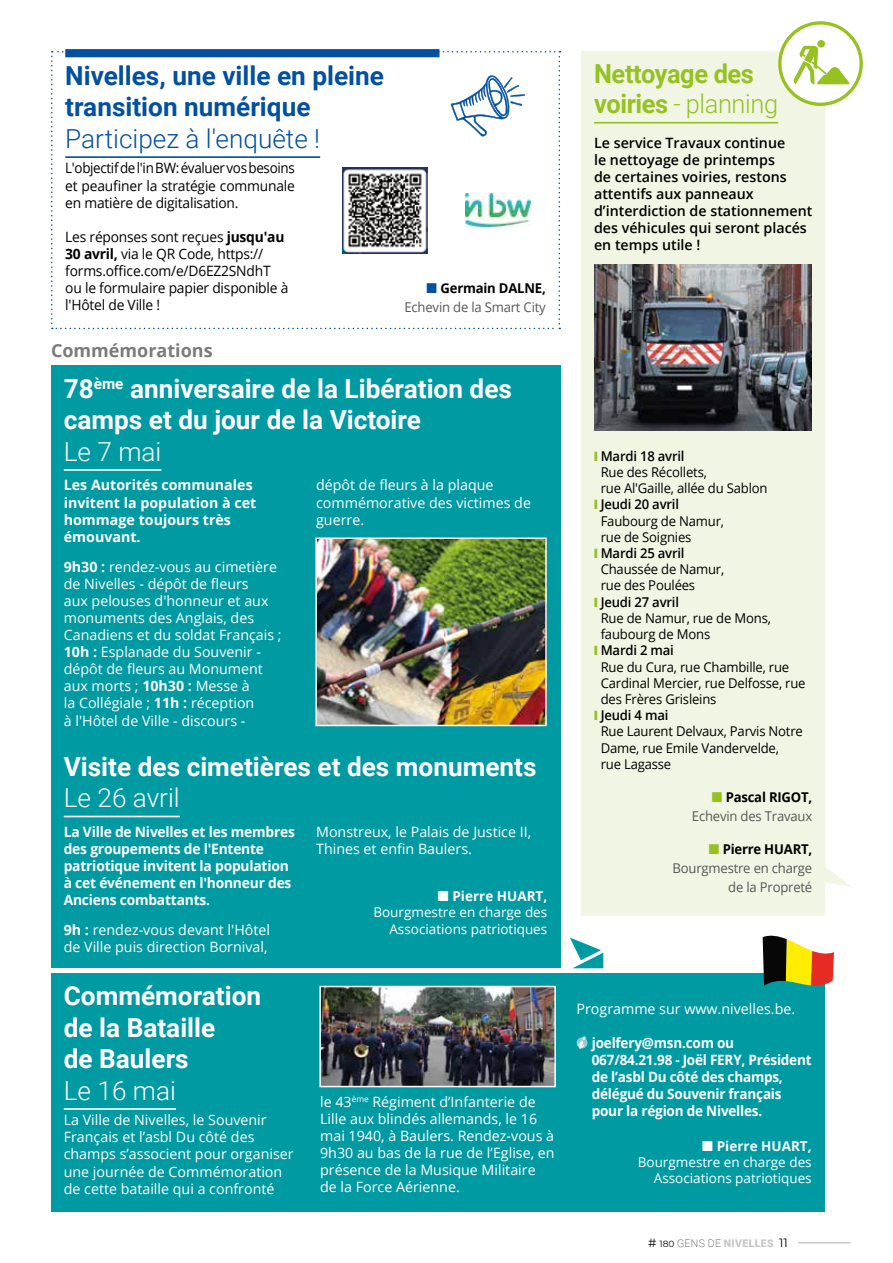
<style>
.page{position:relative;width:893px;height:1263px;background:#fff}
.page>*{position:absolute;margin:0;border:0;box-sizing:border-box;transform-origin:0 0}
.t1{font:700 26.25px/31.5px "Roboto";color:#fff}
.t2{font:700 26.25px/31.5px "Roboto";color:#02509e}
.t3{font:700 26.25px/30px "Roboto";letter-spacing:-.015em;color:#95c121}
.t4{font:300 26.25px "Roboto";color:#fff}
.t5{font:300 26.25px "Roboto";color:#02509e}
.t6{font:700 18px "Open Sans";color:#7c7b7b}
.t7{font:14.25px/17.1px "Open Sans";color:#fff}
.t8{font:700 14.25px/17.1px "Open Sans";letter-spacing:-.015em;color:#fff}
.t9{font:600 14.25px/17.1px "Open Sans";color:#000}
.t10{font:14.25px/17.1px "Open Sans";letter-spacing:-.015em;color:#000}
.t11{font:700 14.25px/17.1px "Open Sans";letter-spacing:-.015em;color:#fff;scale:.95 1}
.t12{font:14.25px/17.1px "Open Sans";letter-spacing:-.015em;color:#000;text-align:justify;scale:.94 1}
.t13{font:13.5px "Open Sans";letter-spacing:-.015em;color:#000}
.t14{font:13.5px/16.2px "Open Sans";color:#fff;text-align:right}
.t15{font:13.5px/18.8px "Open Sans";letter-spacing:-.015em;color:#575756;text-align:right}
.t16{font:600 13.5px "Open Sans";letter-spacing:-.015em;color:#000}
.t17{font:900 10.5px "Roboto";letter-spacing:.035em;color:#c6c6c6}
.s1{font-weight:700}
.s2{color:#02509e}
.s3{font-weight:700;color:#000}
.s4{font-weight:300}
.s5{color:#95c121}
.s6{font-family:"Montserrat";font-weight:400;font-size:12px;color:#000}
.s7{font-family:"Montserrat";font-weight:400;font-size:9px;color:#000}
.s8{font-weight:100;color:#000}
</style>
<div class="page">
<hr style="left:798px;top:1242px;width:52px;height:1px;background:#c6c6c6">
<svg style="left:825px;top:867px;width:26px;height:20px"></svg>
<div style="left:65px;top:49px;width:374px;height:8px;background:#02509e"></div>
<svg style="left:51px;top:51px;width:509px;height:278px"></svg>
<div style="left:51px;top:365px;width:509px;height:378px;background:#009aa2"></div>
<hr style="left:64px;top:469px;width:97px;height:2px;background:#fff">
<svg style="left:570px;top:937px;width:33px;height:31px"></svg>
<div style="left:51px;top:743px;width:509px;height:225px;background:#009aa2"></div>
<hr style="left:64px;top:816px;width:116px;height:1px;background:#fff">
<img style="left:318px;top:540px;width:226px;height:183px">
<div style="left:315px;top:537px;width:232px;height:189px;border:2px solid #fff"></div>
<div style="left:51px;top:973px;width:773px;height:239px;background:#009aa2"></div>
<hr style="left:64px;top:1108px;width:112px;height:2px;background:#fff">
<svg style="left:576px;top:1037px;width:12px;height:11px"></svg>
<svg style="left:578px;top:1036px;width:8px;height:13px"></svg>
<img style="left:322px;top:989px;width:231px;height:95px">
<div style="left:319px;top:986px;width:237px;height:101px;border:2px solid #fff"></div>
<div style="left:581px;top:51px;width:244px;height:864px;background:#f1f6e4"></div>
<hr style="left:594px;top:122px;width:184px;height:2px;background:#95c121">
<div style="left:780px;top:23px;width:81px;height:81px;background:#fff;border-radius:50%"></div>
<div style="left:778px;top:21px;width:85px;height:85px;border:3px solid #95c121;border-radius:50%"></div>
<svg style="left:794px;top:46px;width:55px;height:38px"></svg>
<div style="left:817px;top:40px;width:8px;height:8px;background:#95c121;border-radius:50%"></div>
<img style="left:595px;top:264px;width:217px;height:167px">
<svg style="left:763px;top:936px;width:71px;height:50px"></svg>
<h1 class="t2" style="left:65px;top:59px;width:320px">Nivelles, une ville en pleine transition numérique</h1>
<h1 class="t5" style="left:65px;top:120px;width:256px">Participez à l'enquête !</h1>
<p class="t12" style="left:65px;top:159px;width:246px">L'objectifdel'inBW:évaluervosbesoins et peaufiner la stratégie communale en matière de digitalisation.</p>
<p class="t10" style="left:65px;top:228px;width:225px">Les réponses sont reçues <span class="s1">jusqu'au<br>30 avril,</span> via le QR Code, https:// forms.office.com/e/D6EZ2SNdhT ou le formulaire papier disponible à l'Hôtel de Ville !</p>
<p class="t6" style="left:51px;top:338px;width:163px">Commémorations</p>
<p class="t15" style="left:404px;top:278px;width:143px"><span class="s2">■</span> <span class="s3">Germain DALNE,<br></span>Echevin de la Smart City</p>
<h1 class="t1" style="left:64px;top:372px;width:450px">78<sup>ème</sup> anniversaire de la Libération des camps et du jour de la Victoire</h1>
<h1 class="t4" style="left:64px;top:433px;width:99px">Le 7 mai</h1>
<p class="t8" style="left:64px;top:476px;width:194px">Les Autorités communales invitent la population à cet hommage toujours très émouvant.</p>
<p class="t7" style="left:64px;top:557px;width:219px"><span class="s1">9h30 :</span> rendez-vous au cimetière de Nivelles - dépôt de fleurs<br>aux pelouses d'honneur et aux monuments des Anglais, des<br>Canadiens et du soldat Français ;<br><span class="s1">10h :</span> Esplanade du Souvenir - dépôt de fleurs au Monument aux morts ; <span class="s1">10h30 :</span> Messe à<br>la Collégiale ; <span class="s1">11h :</span> réception<br>à l'Hôtel de Ville - discours -</p>
<p class="t7" style="left:316px;top:476px;width:216px">dépôt de fleurs à la plaque commémorative des victimes de guerre.</p>
<h1 class="t1" style="left:64px;top:750px;width:474px">Visite des cimetières et des monuments</h1>
<h1 class="t4" style="left:64px;top:779px;width:118px">Le 26 avril</h1>
<p class="t8" style="left:64px;top:823px;width:233px">La Ville de Nivelles et les membres des groupements de l'Entente patriotique invitent la population à cet événement en l'honneur des<br>Anciens combattants.</p>
<p class="t7" style="left:64px;top:921px;width:208px"><span class="s1">9h :</span> rendez-vous devant l'Hôtel de Ville puis direction Bornival,</p>
<p class="t7" style="left:316px;top:823px;width:217px">Monstreux, le Palais de Justice II,<br>Thines et enfin Baulers.</p>
<p class="t14" style="left:373px;top:888px;width:175px">■ <span class="s1">Pierre HUART,<br></span>Bourgmestre en charge des<br>Associations patriotiques</p>
<h1 class="t1" style="left:64px;top:979px;width:199px">Commémoration de la Bataille<br>de Baulers</h1>
<h1 class="t4" style="left:64px;top:1072px;width:114px">Le 16 mai</h1>
<p class="t7" style="left:64px;top:1111px;width:231px">La Ville de Nivelles, le Souvenir<br>Français et l’asbl Du côté des champs s’associent pour organiser une journée de Commémoration de cette bataille qui a confronté</p>
<p class="t7" style="left:320px;top:1092px;width:236px">le 43<sup>ème</sup> Régiment d’Infanterie de<br>Lille aux blindés allemands, le 16 mai 1940, à Baulers. Rendez-vous à<br>9h30 au bas de la rue de l’Eglise, en présence de la Musique Militaire de la Force Aérienne.</p>
<h1 class="t3" style="left:594px;top:58px;width:186px">Nettoyage des voiries <span class="s4">- planning</span></h1>
<p class="t9" style="left:594px;top:134px;width:220px">Le service Travaux continue<br>le nettoyage de printemps<br>de certaines voiries, restons attentifs aux panneaux d’interdiction de stationnement des véhicules qui seront placés en temps utile !</p>
<p class="t16" style="left:594px;top:447px;width:92px"><span class="s5">❙</span> Mardi 18 avril</p>
<p class="t13" style="left:601px;top:463px;width:108px">Rue des Récollets,</p>
<p class="t13" style="left:601px;top:479px;width:168px">rue Al'Gaille, allée du Sablon</p>
<p class="t16" style="left:594px;top:495px;width:86px"><span class="s5">❙</span> Jeudi 20 avril</p>
<p class="t13" style="left:601px;top:511px;width:125px">Faubourg de Namur,</p>
<p class="t13" style="left:601px;top:528px;width:92px">rue de Soignies</p>
<p class="t16" style="left:594px;top:544px;width:92px"><span class="s5">❙</span> Mardi 25 avril</p>
<p class="t13" style="left:601px;top:560px;width:125px">Chaussée de Namur,</p>
<p class="t13" style="left:601px;top:576px;width:96px">rue des Poulées</p>
<p class="t16" style="left:594px;top:592px;width:86px"><span class="s5">❙</span> Jeudi 27 avril</p>
<p class="t13" style="left:601px;top:609px;width:172px">Rue de Namur, rue de Mons,</p>
<p class="t13" style="left:601px;top:625px;width:111px">faubourg de Mons</p>
<p class="t16" style="left:594px;top:641px;width:81px"><span class="s5">❙</span> Mardi 2 mai</p>
<p class="t13" style="left:601px;top:657px;width:190px">Rue du Cura, rue Chambille, rue</p>
<p class="t13" style="left:601px;top:673px;width:206px">Cardinal Mercier, rue Delfosse, rue</p>
<p class="t13" style="left:601px;top:690px;width:117px">des Frères Grisleins</p>
<p class="t16" style="left:594px;top:706px;width:76px"><span class="s5">❙</span> Jeudi 4 mai</p>
<p class="t13" style="left:601px;top:722px;width:204px">Rue Laurent Delvaux, Parvis Notre</p>
<p class="t13" style="left:601px;top:738px;width:180px">Dame, rue Emile Vandervelde,</p>
<p class="t13" style="left:601px;top:754px;width:72px">rue Lagasse</p>
<p class="t15" style="left:692px;top:787px;width:122px"><span class="s5">■</span> <span class="s3">Pascal RIGOT,<br></span>Echevin des Travaux</p>
<p class="t15" style="left:673px;top:839px;width:141px"><span class="s5">■</span> <span class="s3">Pierre HUART,<br></span>Bourgmestre en charge de la Propreté</p>
<p class="t7" style="left:576px;top:1000px;width:220px">Programme sur www.nivelles.be.</p>
<p class="t11" style="left:592px;top:1034px;width:233px">joelfery@msn.com ou<br>067/84.21.98 - Joël FERY, Président de l’asbl Du côté des champs, délégué du Souvenir français pour la région de Nivelles.</p>
<p class="t14" style="left:638px;top:1137px;width:175px">■ <span class="s1">Pierre HUART,<br></span>Bourgmestre en charge des<br>Associations patriotiques</p>
<p class="t17" style="left:648px;top:1236px;width:141px"><span class="s6">#</span> <span class="s7">180</span> <span class="s8">GENS DE</span> NIVELLES <span class="s6">11</span></p>
</div>
